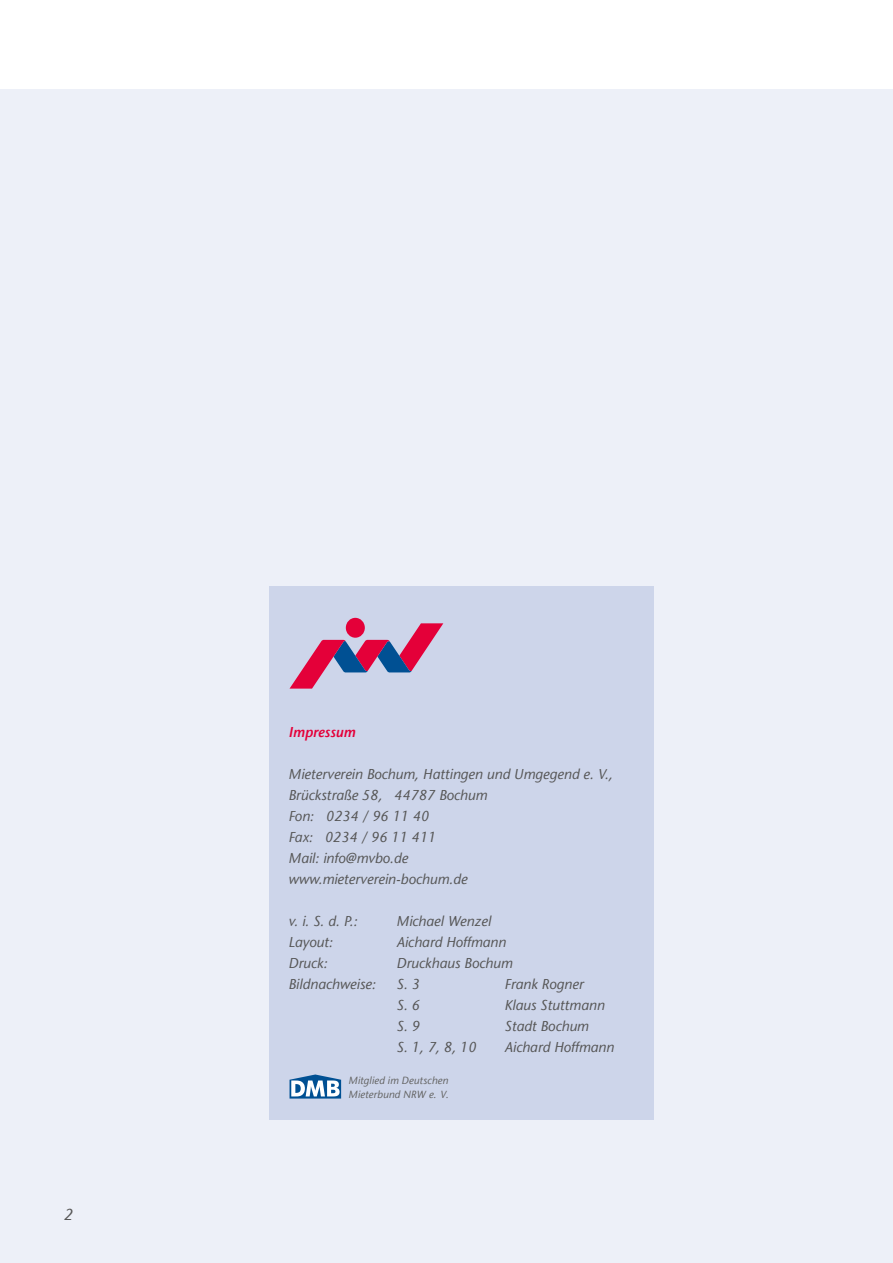
<style>
.page{position:relative;width:893px;height:1263px;background:#fff}
.page>*{position:absolute;margin:0;border:0;box-sizing:border-box;transform-origin:0 0}
.t1{font:italic 15.75px "Stone Sans";color:#565656}
.t2{font:italic 14.25px/21px "Stone Sans";color:#565656}
.t3{font:italic 600 14.25px "Stone Sans";color:#e40039}
.t4{font:italic 10.35px/14.1px "Stone Sans";letter-spacing:.01em;color:#636362}
</style>
<div class="page">
<div style="left:0;top:90px;width:893px;height:1173px;background:#edf0f8"></div>
<div style="left:269px;top:586px;width:385px;height:533px;background:#cdd5ea"></div>
<svg style="left:290px;top:1074px;width:51px;height:24px"></svg>
<div style="left:346px;top:618px;width:19px;height:20px;background:#e40039;border-radius:50%"></div>
<svg style="left:290px;top:623px;width:153px;height:66px"></svg>
<p class="t1" style="left:64px;top:1205px;width:11px">2</p>
<p class="t3" style="left:289px;top:723px;width:68px">Impressum</p>
<p class="t2" style="left:289px;top:763px;width:326px">Mieterverein Bochum, Hattingen und Umgegend e. V.,<br>Brückstraße 58, 44787 Bochum<br>Fon: 0234 / 96 11 40<br>Fax: 0234 / 96 11 411<br>Mail: info@mvbo.de<br>www.mieterverein-bochum.de</p>
<p class="t2" style="left:289px;top:910px;width:70px">v. i. S. d. P.:</p>
<p class="t2" style="left:397px;top:910px;width:96px">Michael Wenzel</p>
<p class="t2" style="left:289px;top:931px;width:46px">Layout:</p>
<p class="t2" style="left:397px;top:931px;width:111px">Aichard Hoffmann</p>
<p class="t2" style="left:289px;top:952px;width:40px">Druck:</p>
<p class="t2" style="left:397px;top:952px;width:117px">Druckhaus Bochum</p>
<p class="t2" style="left:289px;top:973px;width:89px">Bildnachweise:</p>
<p class="t2" style="left:397px;top:973px;width:25px">S. 3</p>
<p class="t2" style="left:505px;top:973px;width:80px">Frank Rogner</p>
<p class="t2" style="left:397px;top:994px;width:25px">S. 6</p>
<p class="t2" style="left:505px;top:994px;width:101px">Klaus Stuttmann</p>
<p class="t2" style="left:397px;top:1015px;width:25px">S. 9</p>
<p class="t2" style="left:505px;top:1015px;width:86px">Stadt Bochum</p>
<p class="t2" style="left:397px;top:1036px;width:81px">S. 1, 7, 8, 10</p>
<p class="t2" style="left:505px;top:1036px;width:111px">Aichard Hoffmann</p>
<p class="t4" style="left:349px;top:1073px;width:101px">Mitglied im Deutschen<br>Mieterbund NRW e. V.</p>
</div>
